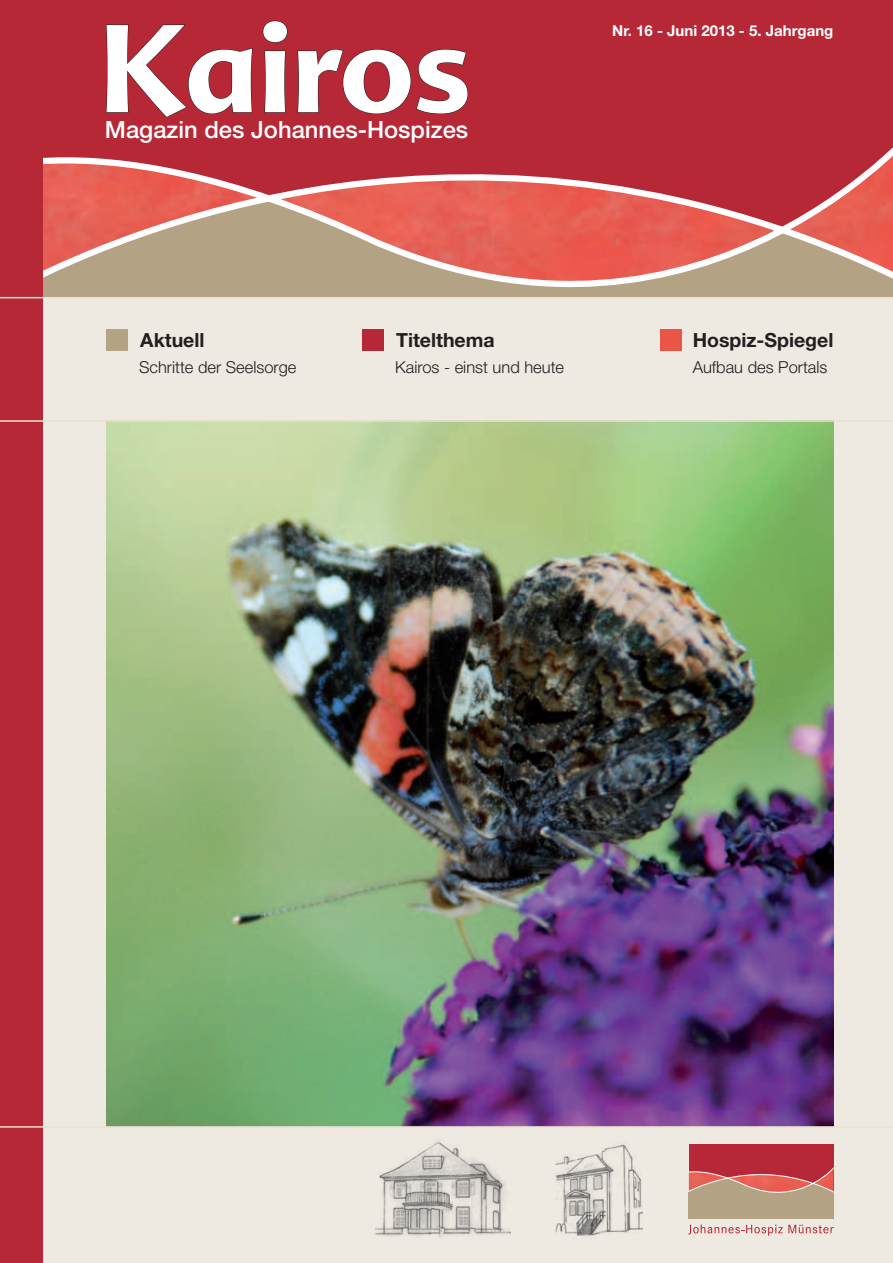
<style>
.page{position:relative;width:893px;height:1263px;background:#fff}
.page>*{position:absolute;margin:0;border:0;box-sizing:border-box;transform-origin:0 0}
.t1{font:700 121.5px "Advert";color:#fff}
.t2{font:500 23.85px "Helvetica Neue";color:#fff}
.t3{font:700 19.5px "Helvetica Neue";color:#231f20}
.t4{font:300 16.5px "Helvetica Neue";color:#231f20}
.t5{font:700 15px "Helvetica Neue";color:#fff}
</style>
<div class="page">
<div style="left:0;top:236px;width:893px;height:1027px;background:#eee9e1"></div>
<div style="left:41px;top:0;width:852px;height:298px;background:#b72837"></div>
<svg style="left:43px;top:93px;width:850px;height:204px"></svg>
<div style="left:0;top:0;width:43px;height:1263px;background:#b72837"></div>
<svg style="left:106px;top:24px;width:147px;height:94px"></svg>
<svg style="left:263px;top:21px;width:25px;height:92px"></svg>
<svg style="left:297px;top:49px;width:171px;height:65px"></svg>
<hr style="left:0;top:297px;width:893px;height:1px;background:#ece1ce">
<div style="left:689px;top:1144px;width:144px;height:74px;background:#b72837"></div>
<svg style="left:689px;top:1168px;width:144px;height:50px;background:#c18674"></svg>
<svg style="left:689px;top:1224px;width:144px;height:12px"></svg>
<img style="left:375px;top:1141px;width:136px;height:97px">
<img style="left:555px;top:1144px;width:87px;height:92px">
<div style="left:106px;top:330px;width:22px;height:21px;background:#b3a284"></div>
<div style="left:362px;top:330px;width:21px;height:21px;background:#b72837"></div>
<div style="left:660px;top:330px;width:21px;height:21px;background:#ea5548"></div>
<img style="left:106px;top:422px;width:727px;height:704px">
<hr style="left:0;top:420px;width:893px;height:2px;background:#ece1ce">
<hr style="left:0;top:1126px;width:893px;height:2px;background:#ece1ce">
<h1 class="t1" style="left:99px;top:-6px;width:372px">Kairos</h1>
<h2 class="t2" style="left:105px;top:115px;width:365px">Magazin des Johannes-Hospizes</h2>
<p class="t5" style="left:612px;top:21px;width:223px">Nr. 16 - Juni 2013 - 5. Jahrgang</p>
<p class="t3" style="left:140px;top:328px;width:66px">Aktuell</p>
<p class="t3" style="left:396px;top:328px;width:100px">Titelthema</p>
<p class="t3" style="left:693px;top:328px;width:142px">Hospiz-Spiegel</p>
<p class="t4" style="left:139px;top:357px;width:159px">Schritte der Seelsorge</p>
<p class="t4" style="left:395px;top:357px;width:170px">Kairos - einst und heute</p>
<p class="t4" style="left:693px;top:357px;width:136px">Aufbau des Portals</p>
</div>
